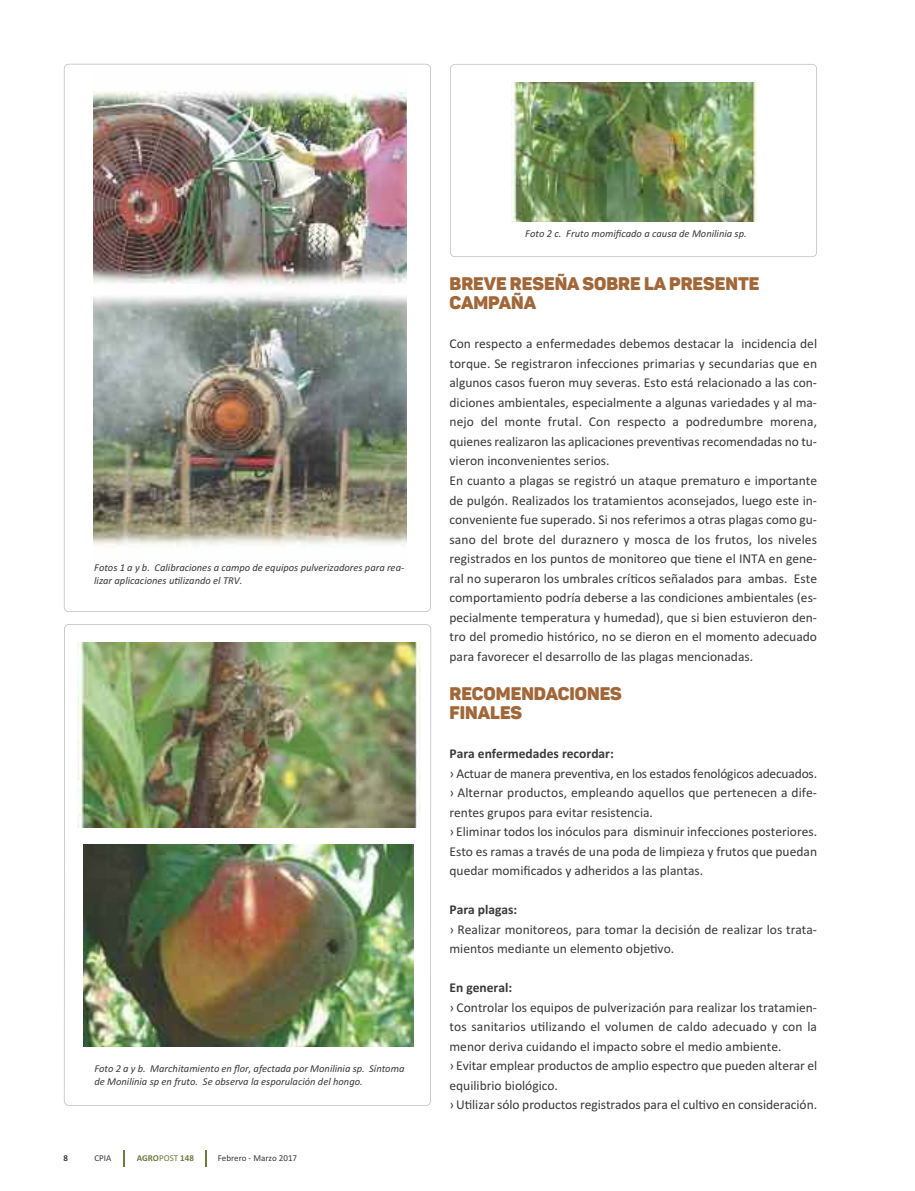
<style>
.page{position:relative;width:915px;height:1191px;background:#fff}
.page>*{position:absolute;margin:0;border:0;box-sizing:border-box;transform-origin:0 0}
.t1{font:18px/19.5px "Panton Black Caps";color:#a26738}
.t2{font:13.5px/19.5px "Calibri";color:#39383a}
.t3{font:700 13.5px "Calibri";color:#39383a}
.t4{font:italic 10.5px/13.5px "Calibri";color:#39383a}
.t5{font:9px "Calibri";color:#39383a}
.t6{font:700 9px "Calibri";color:#6a7d3f}
.t7{font:700 9px "Calibri";color:#39383a}
.s1{font-weight:400}
</style>
<div class="page">
<div style="left:64px;top:64px;width:367px;height:548px;border:2px solid #babdc2;border-radius:5px"></div>
<svg style="left:123px;top:1151px;width:2px;height:16px"></svg>
<svg style="left:205px;top:1151px;width:1px;height:16px"></svg>
<img style="left:93px;top:91px;width:313px;height:456px">
<div style="left:64px;top:624px;width:367px;height:482px;border:2px solid #babdc2;border-radius:5px"></div>
<img style="left:77px;top:642px;width:343px;height:185px">
<img style="left:84px;top:844px;width:330px;height:202px">
<div style="left:450px;top:64px;width:366px;height:193px;border:2px solid #babdc2;border-radius:5px"></div>
<img style="left:511px;top:82px;width:245px;height:140px">
<p class="t4" style="left:94px;top:560px;width:311px">Fotos 1 a y b. Calibraciones a campo de equipos pulverizadores para rea&shy;lizar aplicaciones utilizando el TRV.</p>
<p class="t4" style="left:94px;top:1061px;width:311px">Foto 2 a y b. Marchitamiento en flor, afectada por Monilinia sp. Síntoma de Monilinia sp en fruto. Se observa la esporulación del hongo.</p>
<p class="t7" style="left:64px;top:1152px;width:6px">8</p>
<p class="t5" style="left:94px;top:1152px;width:18px">CPIA</p>
<p class="t6" style="left:137px;top:1152px;width:59px">AGRO<span class="s1">POST</span> 148</p>
<p class="t5" style="left:218px;top:1152px;width:81px">Febrero - Marzo 2017</p>
<p class="t4" style="left:525px;top:226px;width:223px">Foto 2 c. Fruto momificado a causa de Monilinia sp.</p>
<h1 class="t1" style="left:449px;top:276px;width:311px">BREVE RESEÑA SOBRE LA PRESENTE<br>CAMPAÑA</h1>
<p class="t2" style="left:449px;top:334px;width:369px">Con respecto a enfermedades debemos destacar la incidencia del torque. Se registraron infecciones primarias y secundarias que en algunos casos fueron muy severas. Esto está relacionado a las con&shy;diciones ambientales, especialmente a algunas variedades y al ma&shy;nejo del monte frutal. Con respecto a podredumbre morena, quienes realizaron las aplicaciones preventivas recomendadas no tu&shy;vieron inconvenientes serios.<br>En cuanto a plagas se registró un ataque prematuro e importante de pulgón. Realizados los tratamientos aconsejados, luego este in&shy;conveniente fue superado. Si nos referimos a otras plagas como gu&shy;sano del brote del duraznero y mosca de los frutos, los niveles registrados en los puntos de monitoreo que tiene el INTA en gene&shy;ral no superaron los umbrales críticos señalados para ambas. Este comportamiento podría deberse a las condiciones ambientales (es&shy;pecialmente temperatura y humedad), que si bien estuvieron den&shy;tro del promedio histórico, no se dieron en el momento adecuado para favorecer el desarrollo de las plagas mencionadas.</p>
<h1 class="t1" style="left:449px;top:685px;width:174px">RECOMENDACIONES<br>FINALES</h1>
<p class="t3" style="left:449px;top:745px;width:166px">Para enfermedades recordar:</p>
<p class="t2" style="left:449px;top:763px;width:369px">› Actuar de manera preventiva, en los estados fenológicos adecuados. › Alternar productos, empleando aquellos que pertenecen a dife&shy;rentes grupos para evitar resistencia.<br>› Eliminar todos los inóculos para disminuir infecciones posteriores.<br>Esto es ramas a través de una poda de limpieza y frutos que puedan quedar momificados y adheridos a las plantas.</p>
<p class="t3" style="left:449px;top:901px;width:69px">Para plagas:</p>
<p class="t2" style="left:449px;top:919px;width:369px">› Realizar monitoreos, para tomar la decisión de realizar los trata&shy;mientos mediante un elemento objetivo.</p>
<p class="t3" style="left:449px;top:979px;width:64px">En general:</p>
<p class="t2" style="left:449px;top:997px;width:369px">› Controlar los equipos de pulverización para realizar los tratamien&shy;tos sanitarios utilizando el volumen de caldo adecuado y con la menor deriva cuidando el impacto sobre el medio ambiente.<br>› Evitar emplear productos de amplio espectro que pueden alterar el equilibrio biológico.<br>› Utilizar sólo productos registrados para el cultivo en consideración.</p>
</div>
